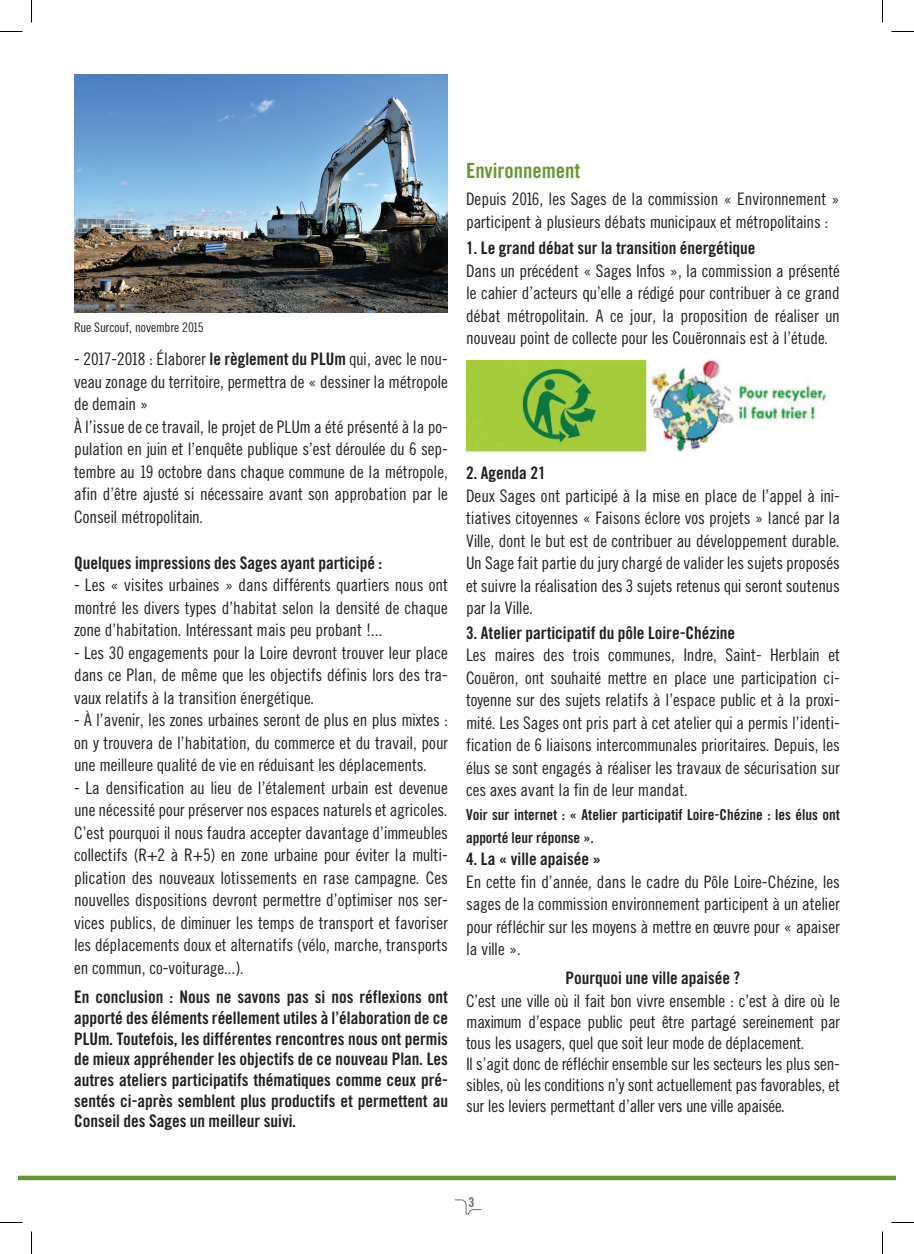
<style>
.page{position:relative;width:914px;height:1254px;background:#fff}
.page>*{position:absolute;margin:0;border:0;box-sizing:border-box;transform-origin:0 0}
.Sous_titre{font:700 21px "Traditionell Sans";color:#64982f}
.Texte_courant{font:17.25px/22.5px "Traditionell Sans";color:#231f20;text-align:justify}
.Signature{font:700 17.25px/20.7px "Traditionell Sans";color:#231f20;text-align:justify}
.Texte_courant-2{font:700 17.25px "Traditionell Sans";color:#231f20}
.Texte_courant-3{font:700 15px/22.5px "Traditionell Sans";color:#231f20}
.t1{font:700 13.5px "Traditionell Sans";color:#6c6d70}
.Texte_courant-4{font:13.2px "Traditionell Sans";color:#231f20}
.s1{font-weight:700}
</style>
<div class="page">
<svg style="left:454px;top:1199px;width:28px;height:15px"></svg>
<div style="left:19px;top:1175px;width:876px;height:5px;background:#64982f"></div>
<img style="left:74px;top:74px;width:374px;height:238px">
<img style="left:466px;top:361px;width:361px;height:90px">
<svg style="left:0;top:31px;width:22px;height:1px"></svg>
<svg style="left:891px;top:31px;width:22px;height:1px"></svg>
<svg style="left:0;top:1222px;width:22px;height:1px"></svg>
<svg style="left:891px;top:1222px;width:22px;height:1px"></svg>
<svg style="left:31px;top:0;width:1px;height:23px"></svg>
<svg style="left:31px;top:1231px;width:1px;height:23px"></svg>
<svg style="left:882px;top:0;width:1px;height:23px"></svg>
<svg style="left:882px;top:1231px;width:1px;height:23px"></svg>
<p class="Texte_courant-4" style="left:74px;top:319px;width:131px">Rue Surcouf, novembre 2015</p>
<p class="Texte_courant" style="left:74px;top:347px;width:375px">- 2017-2018 : Élaborer <span class="s1">le règlement du PLUm</span> qui, avec le nou&shy;veau zonage du territoire, permettra de « dessiner la métropole de demain »</p>
<p class="Texte_courant" style="left:74px;top:415px;width:375px">À l’issue de ce travail, le projet de PLUm a été présenté à la po&shy;pulation en juin et l’enquête publique s’est déroulée du 6 sep&shy;tembre au 19 octobre dans chaque commune de la métropole, afin d’être ajusté si nécessaire avant son approbation par le Conseil métropolitain.</p>
<p class="Texte_courant-2" style="left:74px;top:552px;width:310px">Quelques impressions des Sages ayant participé :</p>
<p class="Texte_courant" style="left:74px;top:574px;width:375px">- Les « visites urbaines » dans différents quartiers nous ont montré les divers types d’habitat selon la densité de chaque zone d’habitation. Intéressant mais peu probant !...</p>
<p class="Texte_courant" style="left:74px;top:641px;width:375px">- Les 30 engagements pour la Loire devront trouver leur place dans ce Plan, de même que les objectifs définis lors des tra&shy;vaux relatifs à la transition énergétique.</p>
<p class="Texte_courant" style="left:74px;top:709px;width:375px">- À l’avenir, les zones urbaines seront de plus en plus mixtes : on y trouvera de l’habitation, du commerce et du travail, pour une meilleure qualité de vie en réduisant les déplacements.</p>
<p class="Texte_courant" style="left:74px;top:776px;width:375px">- La densification au lieu de l’étalement urbain est devenue une nécessité pour préserver nos espaces naturels et agricoles.<br>C’est pourquoi il nous faudra accepter davantage d’immeubles collectifs (R+2 à R+5) en zone urbaine pour éviter la multi&shy;plication des nouveaux lotissements en rase campagne. Ces nouvelles dispositions devront permettre d’optimiser nos ser&shy;vices publics, de diminuer les temps de transport et favoriser les déplacements doux et alternatifs (vélo, marche, transports en commun, co-voiturage...).</p>
<p class="Signature" style="left:74px;top:986px;width:375px">En conclusion : Nous ne savons pas si nos réflexions ont apporté des éléments réellement utiles à l’élaboration de ce PLUm. Toutefois, les différentes rencontres nous ont permis de mieux appréhender les objectifs de ce nouveau Plan. Les autres ateliers participatifs thématiques comme ceux pré&shy;sentés ci-après semblent plus productifs et permettent au Conseil des Sages un meilleur suivi.</p>
<p class="Sous_titre" style="left:466px;top:158px;width:116px">Environnement</p>
<p class="Texte_courant" style="left:466px;top:188px;width:375px">Depuis 2016, les Sages de la commission « Environnement » participent à plusieurs débats municipaux et métropolitains :</p>
<p class="Texte_courant-2" style="left:466px;top:238px;width:291px">1. Le grand débat sur la transition énergétique</p>
<p class="Texte_courant" style="left:466px;top:259px;width:375px">Dans un précédent « Sages Infos », la commission a présenté le cahier d’acteurs qu’elle a rédigé pour contribuer à ce grand débat métropolitain. A ce jour, la proposition de réaliser un nouveau point de collecte pour les Couëronnais est à l’étude.</p>
<p class="Texte_courant-2" style="left:466px;top:463px;width:81px">2. Agenda 21</p>
<p class="Texte_courant" style="left:466px;top:484px;width:375px">Deux Sages ont participé à la mise en place de l’appel à ini&shy;tiatives citoyennes « Faisons éclore vos projets » lancé par la Ville, dont le but est de contribuer au développement durable.<br>Un Sage fait partie du jury chargé de valider les sujets proposés et suivre la réalisation des 3 sujets retenus qui seront soutenus par la Ville.</p>
<p class="Texte_courant-2" style="left:466px;top:622px;width:271px">3. Atelier participatif du pôle Loire-Chézine</p>
<p class="Texte_courant" style="left:466px;top:644px;width:375px">Les maires des trois communes, Indre, Saint- Herblain et Couëron, ont souhaité mettre en place une participation ci&shy;toyenne sur des sujets relatifs à l’espace public et à la proxi&shy;mité. Les Sages ont pris part à cet atelier qui a permis l’identi&shy;fication de 6 liaisons intercommunales prioritaires. Depuis, les élus se sont engagés à réaliser les travaux de sécurisation sur ces axes avant la fin de leur mandat.</p>
<p class="Texte_courant-3" style="left:466px;top:803px;width:375px">Voir sur internet : « Atelier participatif Loire-Chézine : les élus ont apporté leur réponse ».</p>
<p class="Texte_courant-2" style="left:466px;top:848px;width:137px">4. La « ville apaisée »</p>
<p class="Texte_courant" style="left:466px;top:870px;width:375px">En cette fin d’année, dans le cadre du Pôle Loire-Chézine, les sages de la commission environnement participent à un atelier pour réfléchir sur les moyens à mettre en œuvre pour « apaiser la ville ».</p>
<p class="Texte_courant-2" style="left:565px;top:967px;width:176px">Pourquoi une ville apaisée ?</p>
<p class="Texte_courant" style="left:466px;top:990px;width:375px;line-height:21px">C’est une ville où il fait bon vivre ensemble : c’est à dire où le maximum d’espace public peut être partagé sereinement par tous les usagers, quel que soit leur mode de déplacement.</p>
<p class="Texte_courant" style="left:466px;top:1053px;width:375px;line-height:21px">Il s’agit donc de réfléchir ensemble sur les secteurs les plus sen&shy;sibles, où les conditions n’y sont actuellement pas favorables, et sur les leviers permettant d’aller vers une ville apaisée.</p>
<p class="t1" style="left:468px;top:1193px;width:7px">3</p>
</div>
